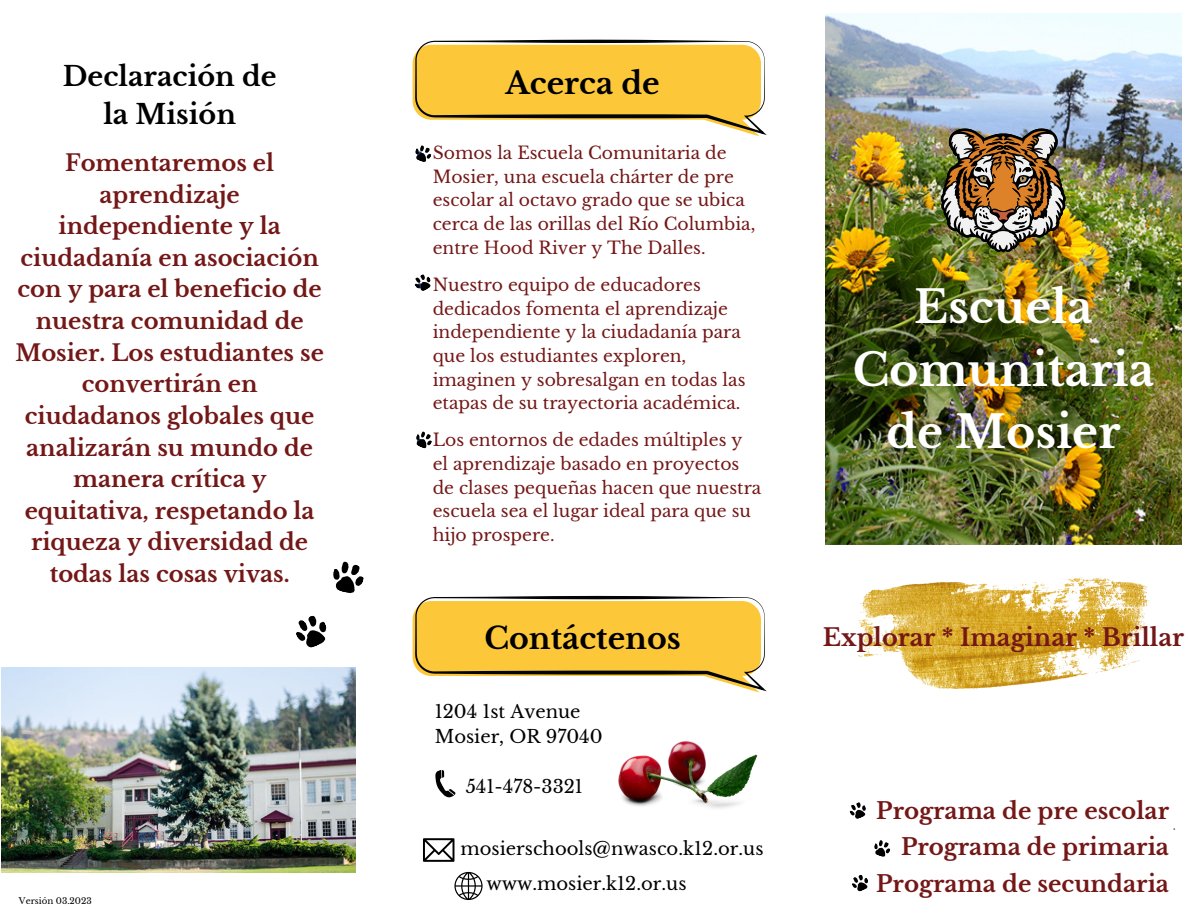
<style>
.page{position:relative;width:1188px;height:918px;background:#fff}
.page>*{position:absolute;margin:0;border:0;box-sizing:border-box;transform-origin:0 0}
.t1{font:700 44.55px/62.1px "Libre Baskerville";color:#fff;text-align:center}
.t2{font:700 30px "Libre Baskerville";color:#000}
.t3{font:700 27px/37.2px "Libre Baskerville";color:#000;text-align:center}
.t4{font:700 24px "Libre Baskerville";color:#741717}
.t5{font:700 22.95px/37.3px "Libre Baskerville";color:#741717;text-align:right}
.t6{font:700 22.65px/31.7px "Libre Baskerville";color:#741717;text-align:center}
.t7{font:18px/25px "Libre Baskerville";color:#000}
.t8{font:17.1px/23.7px "Libre Baskerville";color:#741717}
.t9{font:8.7px "Libre Baskerville";color:#000}
.t10{font:700 2.55px "Libre Baskerville";color:#000}
</style>
<div class="page">
<img style="left:858px;top:578px;width:290px;height:111px">
<svg style="left:415px;top:596px;width:352px;height:95px"></svg>
<img style="left:1px;top:667px;width:355px;height:206px">
<img style="left:618px;top:741px;width:140px;height:68px">
<svg style="left:435px;top:770px;width:21px;height:28px"></svg>
<svg style="left:415px;top:40px;width:352px;height:95px"></svg>
<svg style="left:296px;top:615px;width:31px;height:33px"></svg>
<svg style="left:333px;top:561px;width:31px;height:32px"></svg>
<img style="left:825px;top:13px;width:357px;height:531px">
<img style="left:941px;top:128px;width:125px;height:124px">
<svg style="left:852px;top:875px;width:16px;height:17px"></svg>
<svg style="left:874px;top:840px;width:17px;height:17px"></svg>
<svg style="left:849px;top:802px;width:17px;height:17px"></svg>
<svg style="left:414px;top:274px;width:17px;height:17px"></svg>
<svg style="left:415px;top:145px;width:17px;height:17px"></svg>
<svg style="left:416px;top:431px;width:16px;height:18px"></svg>
<svg style="left:423px;top:838px;width:31px;height:24px"></svg>
<svg style="left:454px;top:872px;width:29px;height:28px"></svg>
<h3 class="t3" style="left:63px;top:58px;width:215px">Declaración de la Misión</h3>
<p class="t6" style="left:15px;top:147px;width:310px">Fomentaremos el aprendizaje independiente y la ciudadanía en asociación con y para el beneficio de nuestra comunidad de<br>Mosier. Los estudiantes se convertirán en ciudadanos globales que analizarán su mundo de manera crítica y equitativa, respetando la riqueza y diversidad de todas las cosas vivas.</p>
<p class="t8" style="left:433px;top:141px;width:324px">Somos la Escuela Comunitaria de Mosier, una escuela chárter de pre escolar al octavo grado que se ubica cerca de las orillas del Río Columbia, entre Hood River y The Dalles.</p>
<h2 class="t2" style="left:506px;top:65px;width:156px">Acerca de</h2>
<p class="t8" style="left:433px;top:273px;width:314px">Nuestro equipo de educadores dedicados fomenta el aprendizaje independiente y la ciudadanía para que los estudiantes exploren, imaginen y sobresalgan en todas las etapas de su trayectoria académica.</p>
<p class="t8" style="left:433px;top:429px;width:330px">Los entornos de edades múltiples y el aprendizaje basado en proyectos de clases pequeñas hacen que nuestra escuela sea el lugar ideal para que su hijo prospere.</p>
<h1 class="t1" style="left:853px;top:277px;width:303px">Escuela<br>Comunitaria de Mosier</h1>
<h2 class="t2" style="left:484px;top:620px;width:198px">Contáctenos</h2>
<h3 class="t4" style="left:823px;top:622px;width:363px">Explorar * Imaginar * Brillar</h3>
<p class="t9" style="left:19px;top:896px;width:74px">Versión 03.2023</p>
<p class="t7" style="left:435px;top:699px;width:169px">1204 1st Avenue<br>Mosier, OR 97040</p>
<p class="t7" style="left:466px;top:774px;width:119px">541-478-3321</p>
<p class="t7" style="left:486px;top:831px;width:279px;line-height:35px;text-indent:-26px">mosierschools@nwasco.k12.or.us www.mosier.k12.or.us</p>
<h3 class="t5" style="left:876px;top:793px;width:294px">Programa de pre escolar</h3>
<p class="t10" style="left:1173px;top:827px;width:3px">4</p>
<h3 class="t5" style="left:876px;top:828px;width:294px">Programa de primaria<br>Programa de secundaria</h3>
</div>
